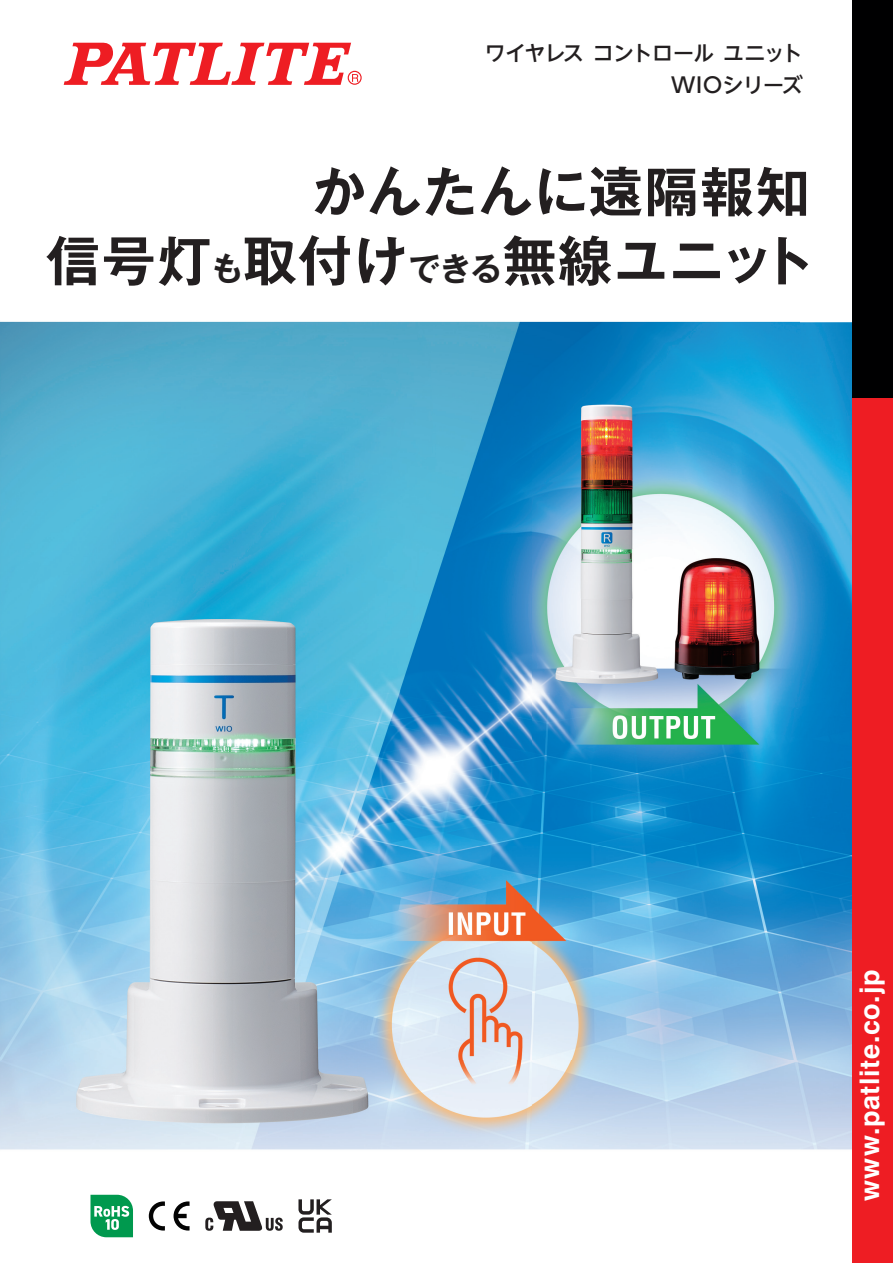
<style>
.page{position:relative;width:893px;height:1263px;background:#fff}
.page>*{position:absolute;margin:0;border:0;box-sizing:border-box;transform-origin:0 0}
.t1{font:54px/69px "Gothic MB101 Pro De Bold 90 pv RKSJ H";letter-spacing:.03em;color:#231f20;text-align:right}
.t2{font:700 27px "Helvetica";letter-spacing:.025em;color:#fff}
.t3{font:21px/31.5px "UD Shin Go NT Pro Medium 90 pv RKSJ H";letter-spacing:-.045em;color:#231f20;text-align:right}
.s1{font-size:32.4px}
</style>
<div class="page">
<img style="left:0;top:42px;width:852px;height:1196px">
<div style="left:852px;top:323px;width:41px;height:940px;background:#ee1d23"></div>
<div style="left:852px;top:0;width:41px;height:398px;background:#000001"></div>
<svg style="left:205px;top:1201px;width:78px;height:30px"></svg>
<svg style="left:90px;top:1195px;width:43px;height:42px;background:#3bb077"></svg>
<svg style="left:174px;top:1201px;width:16px;height:29px"></svg>
<svg style="left:149px;top:1201px;width:16px;height:29px"></svg>
<svg style="left:298px;top:1199px;width:34px;height:34px"></svg>
<svg style="left:64px;top:43px;width:298px;height:42px"></svg>
<p class="t3" style="left:485px;top:37px;width:319px">ワイヤレス コントロール ユニット<br>WIOシリーズ</p>
<p class="t1" style="left:46px;top:151px;width:770px">かんたんに遠隔報知<br>信号灯<span class="s1">も</span>取付け<span class="s1">できる</span>無線ユニット</p>
<p class="t2" style="left:860px;top:1201px;width:233px;rotate:-90deg">www.patlite.co.jp</p>
</div>
